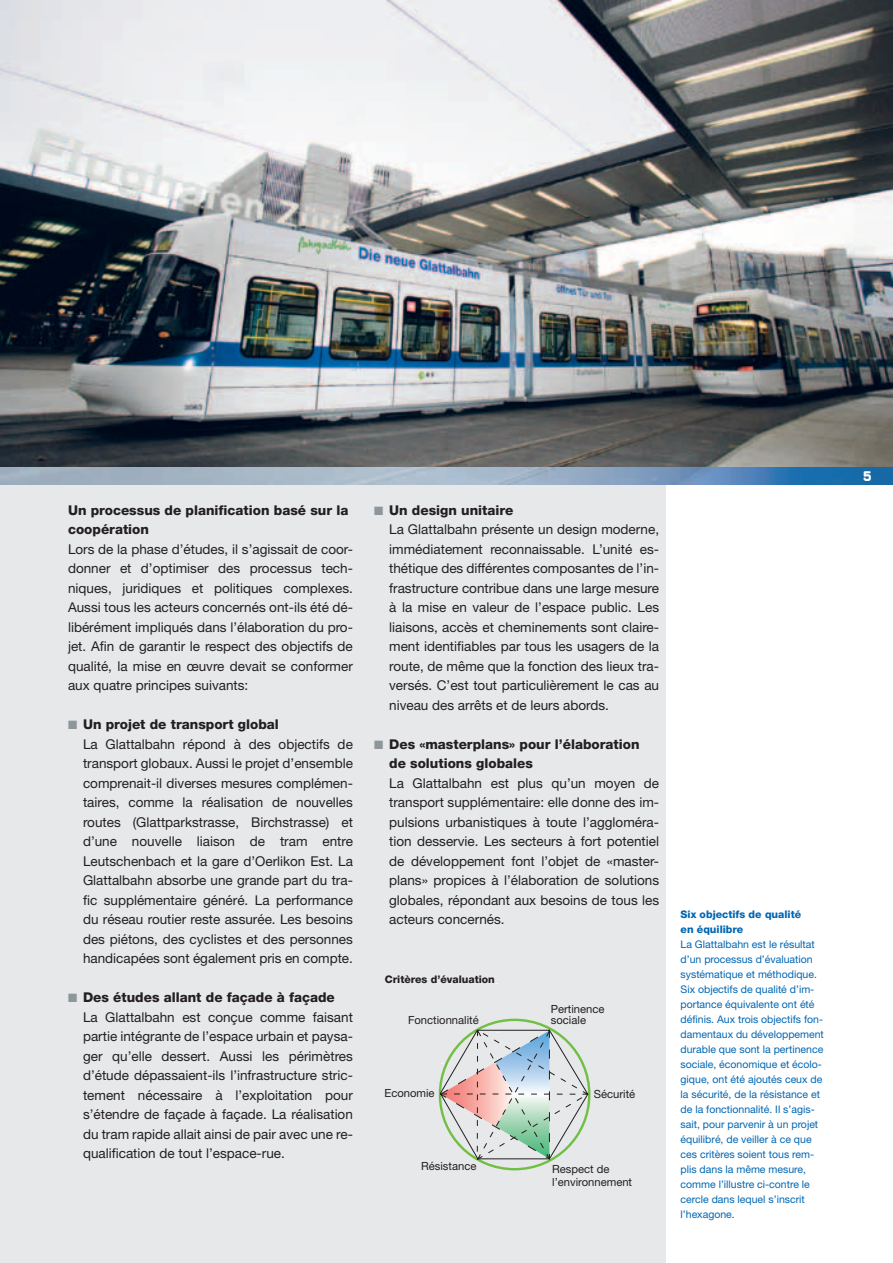
<style>
.page{position:relative;width:893px;height:1263px;background:#fff}
.page>*{position:absolute;margin:0;border:0;box-sizing:border-box;transform-origin:0 0}
.t1{font:900 16.5px "VBG";color:#fff}
.t2{font:13.5px/19.5px "Helvetica Neue LT";color:#231f20}
.t3{font:800 13.5px/19.5px "Helvetica Neue LT";color:#231f20}
.t4{font:11.25px/11.1px "Helvetica Neue LT";color:#231f20}
.t5{font:10.5px/15px "Helvetica Neue LT";color:#0166b3}
.t6{font:800 10.5px/15px "Helvetica Neue LT";color:#0166b3}
.t7{font:800 10.5px "Helvetica Neue LT";color:#231f20}
.s1{color:#8d969b}
.s2{font-weight:800}
</style>
<div class="page">
<div style="left:0;top:479px;width:665px;height:784px;background:#e6e8e9"></div>
<img style="left:0;top:0;width:893px;height:468px">
<img style="left:0;top:468px;width:893px;height:17px">
<svg style="left:439px;top:1019px;width:151px;height:151px"></svg>
<p class="t3" style="left:68px;top:500px;width:282px">Un processus de planification basé sur la coopération</p>
<p class="t2" style="left:68px;top:539px;width:286px;text-align:justify">Lors de la phase d’études, il s’agissait de coor&shy;donner et d’optimiser des processus tech&shy;niques, juridiques et politiques complexes.<br>Aussi tous les acteurs concernés ont-ils été dé&shy;libérément impliqués dans l’élaboration du pro&shy;jet. Afin de garantir le respect des objectifs de qualité, la mise en œuvre devait se conformer aux quatre principes suivants:</p>
<p class="t2" style="left:83px;top:714px;width:271px;text-indent:-15px"><span class="s1">■</span> <span class="s2">Un projet de transport global<br></span>La Glattalbahn répond à des objectifs de transport globaux. Aussi le projet d’ensemble comprenait-il diverses mesures complémen&shy;taires, comme la réalisation de nouvelles routes (Glattparkstrasse, Birchstrasse) et d’une nouvelle liaison de tram entre Leutschenbach et la gare d’Oerlikon Est. La Glattalbahn absorbe une grande part du tra&shy;fic supplémentaire généré. La performance du réseau routier reste assurée. Les besoins des piétons, des cyclistes et des personnes handicapées sont également pris en compte.</p>
<p class="t2" style="left:83px;top:987px;width:271px;text-indent:-15px"><span class="s1">■</span> <span class="s2">Des études allant de façade à façade </span>La Glattalbahn est conçue comme faisant partie intégrante de l’espace urbain et paysa&shy;ger qu’elle dessert. Aussi les périmètres d’étude dépassaient-ils l’infrastructure stric&shy;tement nécessaire à l’exploitation pour s’étendre de façade à façade. La réalisation du tram rapide allait ainsi de pair avec une re&shy;qualification de tout l’espace-rue.</p>
<p class="t2" style="left:389px;top:500px;width:271px;text-indent:-15px"><span class="s1">■</span> <span class="s2">Un design unitaire<br></span>La Glattalbahn présente un design moderne, immédiatement reconnaissable. L’unité es&shy;thétique des différentes composantes de l’in&shy;frastructure contribue dans une large mesure à la mise en valeur de l’espace public. Les liaisons, accès et cheminements sont claire&shy;ment identifiables par tous les usagers de la route, de même que la fonction des lieux tra&shy;versés. C’est tout particulièrement le cas au niveau des arrêts et de leurs abords.</p>
<p class="t3" style="left:389px;top:734px;width:252px;text-indent:-15px"><span class="s1">■</span> Des «masterplans» pour l’élaboration de solutions globales</p>
<p class="t2" style="left:389px;top:773px;width:271px;text-align:justify">La Glattalbahn est plus qu’un moyen de transport supplémentaire: elle donne des im&shy;pulsions urbanistiques à toute l’aggloméra&shy;tion desservie. Les secteurs à fort potentiel de développement font l’objet de «master&shy;plans» propices à l’élaboration de solutions globales, répondant aux besoins de tous les acteurs concernés.</p>
<p class="t7" style="left:385px;top:973px;width:112px">Critères d’évaluation</p>
<p class="t4" style="left:408px;top:1014px;width:72px">Fonctionnalité</p>
<p class="t4" style="left:551px;top:1003px;width:55px">Pertinence sociale</p>
<p class="t4" style="left:384px;top:1087px;width:52px">Economie</p>
<p class="t4" style="left:594px;top:1088px;width:43px">Sécurité</p>
<p class="t4" style="left:421px;top:1161px;width:57px">Résistance</p>
<p class="t4" style="left:552px;top:1162px;width:81px;line-height:12.8px">Respect de l’environnement</p>
<p class="t6" style="left:681px;top:907px;width:122px">Six objectifs de qualité en équilibre</p>
<p class="t5" style="left:681px;top:937px;width:145px">La Glattalbahn est le résultat d’un processus d’évaluation systématique et méthodique.<br>Six objectifs de qualité d’im&shy;portance équivalente ont été définis. Aux trois objectifs fon&shy;damentaux du développement durable que sont la pertinence sociale, économique et écolo&shy;gique, ont été ajoutés ceux de la sécurité, de la résistance et de la fonctionnalité. Il s’agis&shy;sait, pour parvenir à un projet équilibré, de veiller à ce que ces critères soient tous rem&shy;plis dans la même mesure, comme l’illustre ci-contre le cercle dans lequel s’inscrit l’hexagone.</p>
<p class="t1" style="left:863px;top:467px;width:11px">5</p>
</div>
